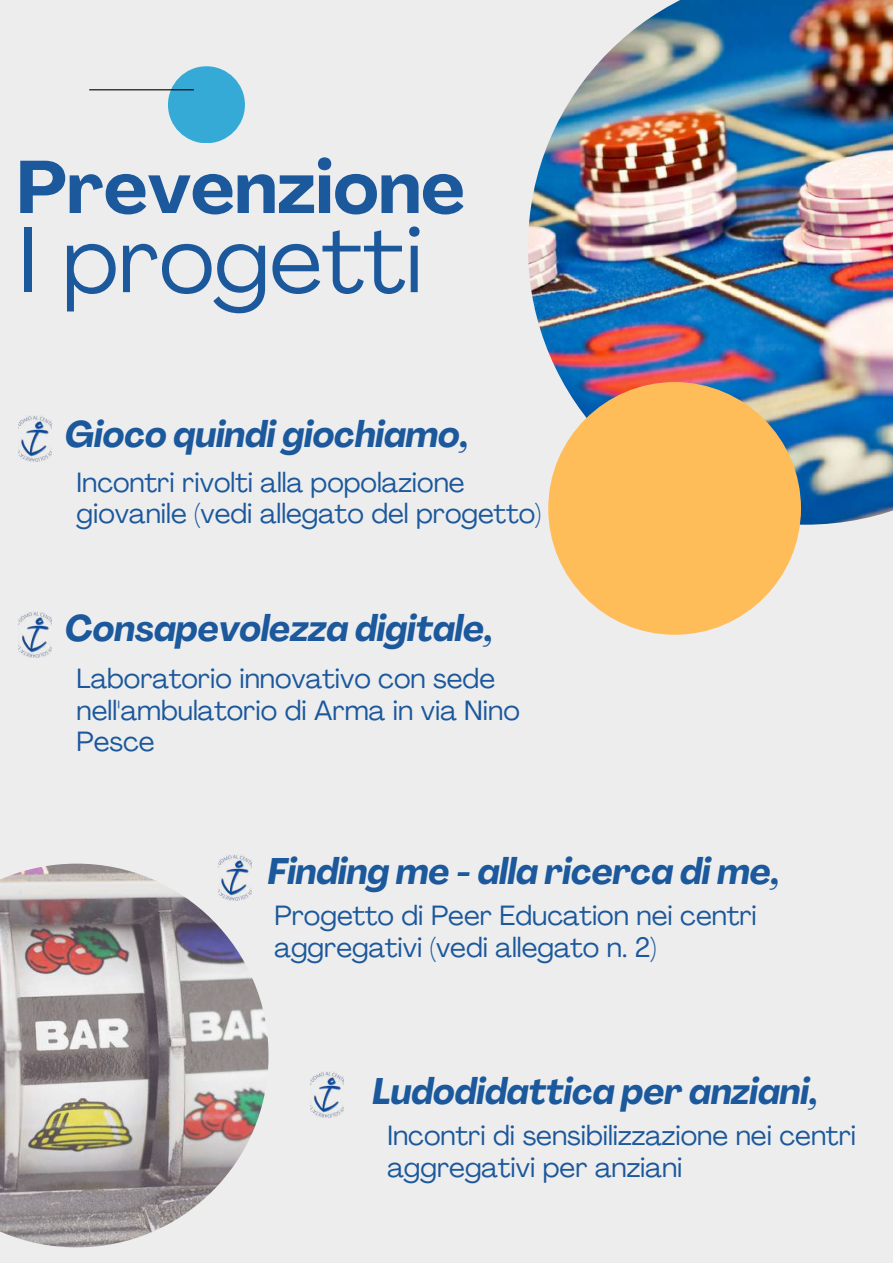
<style>
.page{position:relative;width:893px;height:1264px;background:#fff}
.page>*{position:absolute;margin:0;border:0;box-sizing:border-box;transform-origin:0 0}
.t1{font:91.95px "Agrandir";color:#1b589c}
.t2{font:700 73.5px "Agrandir";color:#1b589c}
.t3{font:italic 700 36.45px "Agrandir";color:#1b589c}
.t4{font:27.45px/31.5px "Agrandir";color:#1b589c}
</style>
<div class="page">
<div style="left:0;top:0;width:892px;height:1262px;background:#ededed"></div>
<div style="left:168px;top:66px;width:77px;height:77px;background:#35aad7;border-radius:50%"></div>
<hr style="left:89px;top:89px;width:105px;height:1px;background:#000">
<img style="left:528px;top:0;width:364px;height:524px">
<img style="left:0;top:863px;width:268px;height:384px">
<div style="left:548px;top:382px;width:253px;height:252px;background:#ffbd59;border-radius:50%"></div>
<img style="left:19px;top:416px;width:32px;height:45px">
<img style="left:19px;top:612px;width:32px;height:46px">
<img style="left:218px;top:855px;width:33px;height:45px">
<img style="left:310px;top:1072px;width:33px;height:45px">
<h2 class="t2" style="left:16px;top:158px;width:450px">Prevenzione</h2>
<h1 class="t1" style="left:19px;top:223px;width:406px">I progetti</h1>
<h3 class="t3" style="left:65px;top:420px;width:405px">Gioco quindi giochiamo,</h3>
<p class="t4" style="left:77px;top:469px;width:466px">Incontri rivolti alla popolazione giovanile (vedi allegato del progetto)</p>
<h3 class="t3" style="left:65px;top:613px;width:430px">Consapevolezza digitale,</h3>
<p class="t4" style="left:77px;top:665px;width:445px">Laboratorio innovativo con sede nell'ambulatorio di Arma in via Nino<br>Pesce</p>
<h3 class="t3" style="left:268px;top:856px;width:513px">Finding me - alla ricerca di me,</h3>
<p class="t4" style="left:274px;top:902px;width:484px">Progetto di Peer Education nei centri aggregativi (vedi allegato n. 2)</p>
<h3 class="t3" style="left:372px;top:1076px;width:447px">Ludodidattica per anziani,</h3>
<p class="t4" style="left:387px;top:1122px;width:470px">Incontri di sensibilizzazione nei centri aggregativi per anziani</p>
</div>
